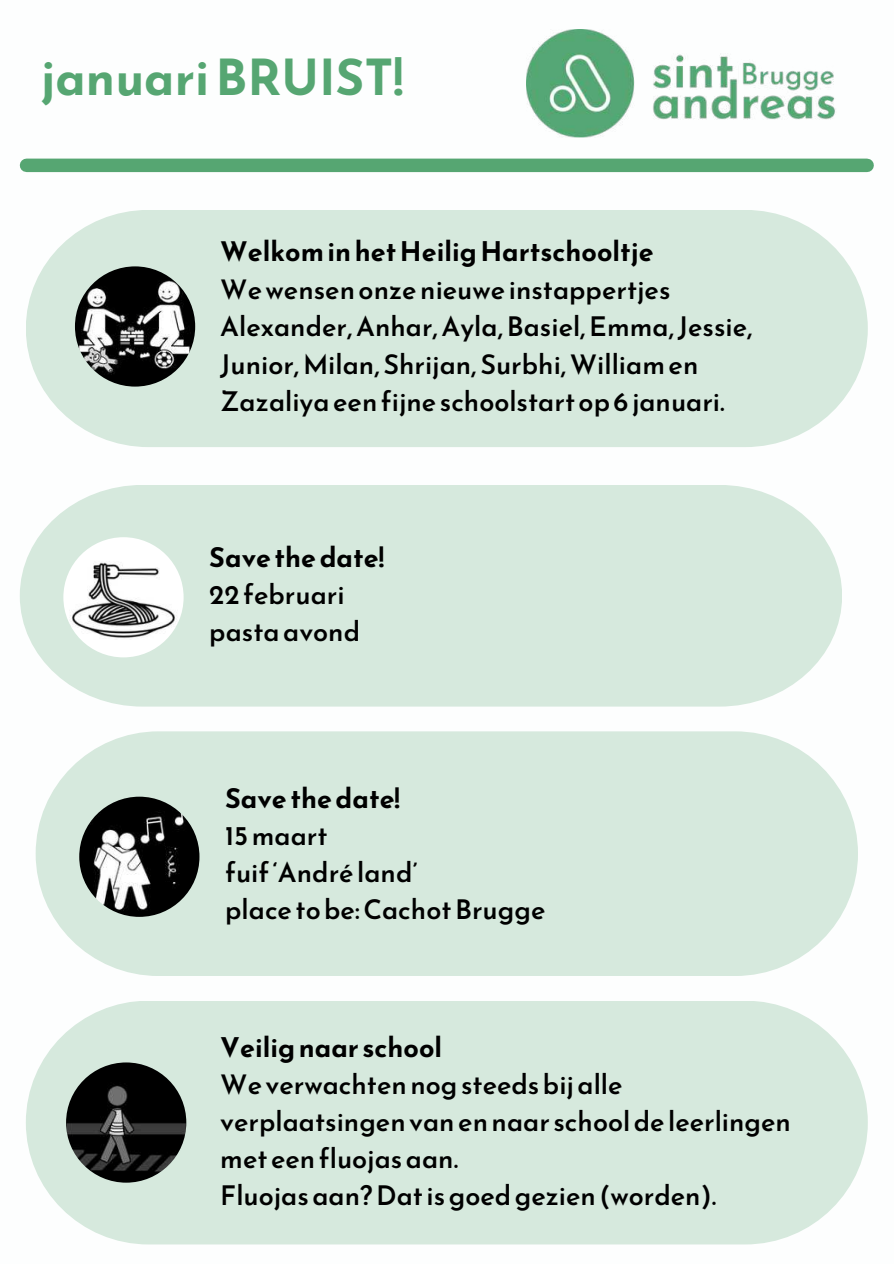
<style>
.page{position:relative;width:894px;height:1264px;background:#fff}
.page>*{position:absolute;margin:0;border:0;box-sizing:border-box;transform-origin:0 0}
.t1{font:700 49.5px "Reem Kufi";color:#56a672}
.t2{font:500 27px/37.2px "Reem Kufi";color:#000}
.t3{font:700 27px "Reem Kufi";color:#000}
</style>
<div class="page">
<div style="left:26px;top:1001px;width:841px;height:243px;background:#d6e9dd"></div>
<img style="left:66px;top:1062px;width:120px;height:120px;border-radius:50%">
<svg style="left:36px;top:731px;width:821px;height:245px;background:#d8eadf"></svg>
<img style="left:79px;top:796px;width:120px;height:120px;border-radius:50%">
<div style="left:20px;top:485px;width:821px;height:221px;background:#d6e9dd"></div>
<img style="left:63px;top:537px;width:120px;height:120px;border-radius:50%">
<img style="left:526px;top:30px;width:310px;height:108px">
<div style="left:27px;top:159px;width:839px;height:13px;background:#56a672"></div>
<div style="left:26px;top:210px;width:841px;height:237px;background:#d6e9dd"></div>
<img style="left:75px;top:266px;width:120px;height:120px;border-radius:50%">
<h1 class="t1" style="left:41px;top:36px;width:364px">januari BRUIST!</h1>
<p class="t3" style="left:220px;top:229px;width:435px">Welkom in het Heilig Hartschooltje</p>
<p class="t2" style="left:220px;top:269px;width:533px">We wensen onze nieuwe instappertjes Alexander, Anhar, Ayla, Basiel, Emma, Jessie, Junior, Milan, Shrijan, Surbhi, William en Zazaliya een fijne schoolstart op 6 januari.</p>
<p class="t3" style="left:209px;top:535px;width:176px">Save the date!</p>
<p class="t2" style="left:209px;top:575px;width:152px">22 februari pasta avond</p>
<p class="t3" style="left:225px;top:775px;width:176px">Save the date!</p>
<p class="t2" style="left:225px;top:815px;width:322px">15 maart<br>fuif 8André land9<br>place to be: Cachot Brugge</p>
<p class="t3" style="left:220px;top:1024px;width:223px">Veilig naar school</p>
<p class="t2" style="left:220px;top:1064px;width:572px">We verwachten nog steeds bij alle verplaatsingen van en naar school de leerlingen met een fluojas aan.<br>Fluojas aan? Dat is goed gezien (worden).</p>
</div>
